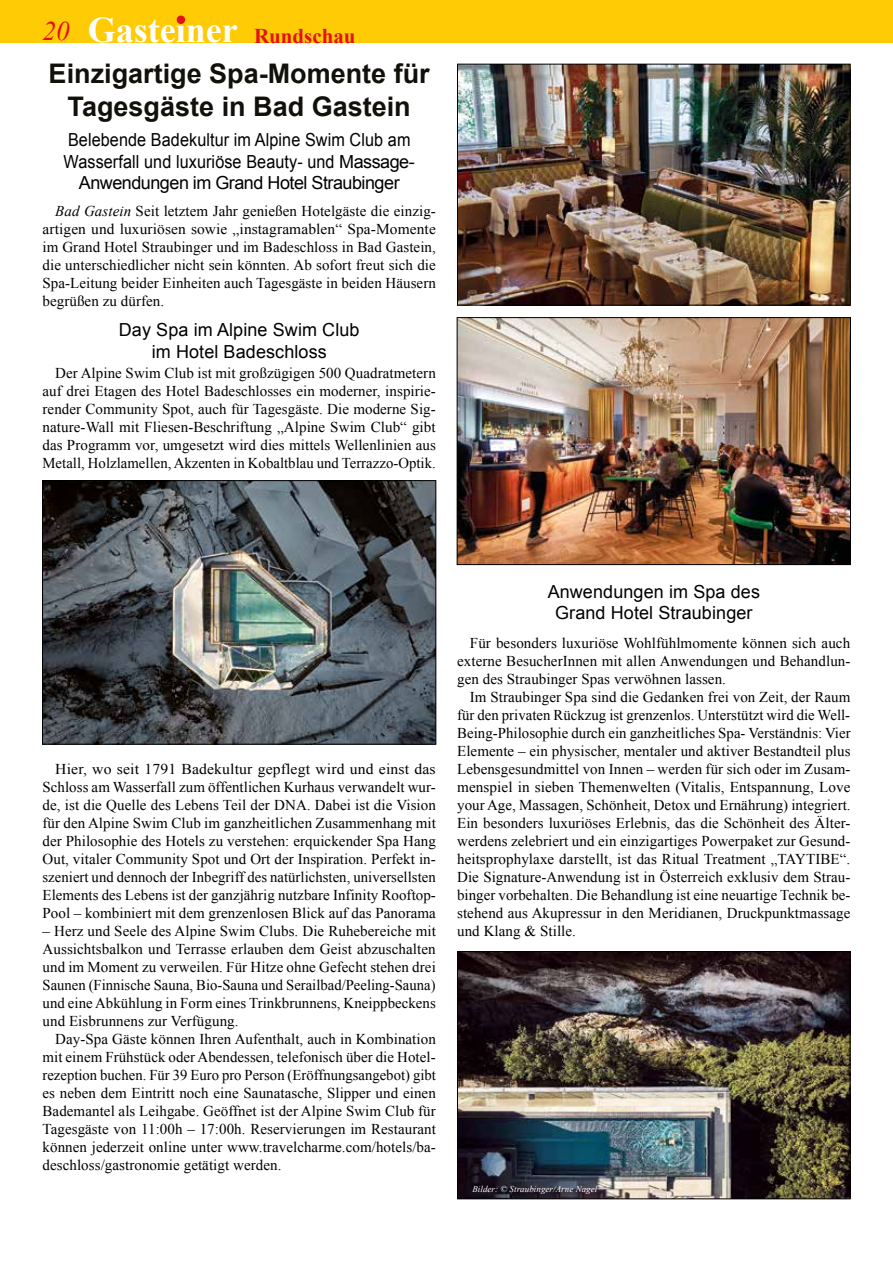
<style>
.page{position:relative;width:893px;height:1263px;background:#fff}
.page>*{position:absolute;margin:0;border:0;box-sizing:border-box;transform-origin:0 0}
.t1{font:700 36px "Times New Roman";color:#fff}
.t2{font:700 27px/32.4px "Arial";color:#12100b;text-align:center}
.t3{font:18px/21.6px "Arial";letter-spacing:.005em;color:#000;text-align:center;scale:.9 1}
.t4{font:18px/21.6px "Arial";letter-spacing:.005em;color:#000;text-align:center}
.t5{font:15px/18px "Times New Roman";letter-spacing:.005em;color:#000;text-align:justify}
.t6{font:15px/18px "Times New Roman";letter-spacing:.005em;color:#000;text-align:justify;scale:1.05 1}
.t7{font:italic 9px "Times New Roman";letter-spacing:.005em;color:#fff}
.s1{font-weight:400;font-style:italic;font-size:27px;color:#e31019}
.s2{font-size:21px;color:#e31019}
.s3{font-style:italic}
</style>
<div class="page">
<div style="left:0;top:0;width:893px;height:43px;background:#fecb04"></div>
<div style="left:177px;top:16px;width:8px;height:8px;background:#e31019;border-radius:50%"></div>
<img style="left:459px;top:66px;width:389px;height:237px">
<div style="left:457px;top:64px;width:393px;height:241px;border:1px solid #000"></div>
<img style="left:459px;top:953px;width:389px;height:244px">
<div style="left:457px;top:951px;width:393px;height:248px;border:1px solid #000"></div>
<img style="left:44px;top:482px;width:390px;height:260px">
<div style="left:42px;top:480px;width:394px;height:264px;border:1px solid #000"></div>
<img style="left:459px;top:319px;width:390px;height:244px">
<div style="left:457px;top:317px;width:394px;height:248px;border:1px solid #000"></div>
<h1 class="t1" style="left:43px;top:5px;width:315px"><span class="s1">20</span> Gasteiner <span class="s2">Rundschau</span></h1>
<h2 class="t2" style="left:49px;top:59px;width:383px">Einzigartige Spa-Momente für<br>Tagesgäste in Bad Gastein</h2>
<p class="t3" style="left:64px;top:129px;width:392px">Belebende Badekultur im Alpine Swim Club am<br>Wasserfall und luxuriöse Beauty- und Massage-<br>Anwendungen im Grand Hotel Straubinger</p>
<p class="t5" style="left:43px;top:202px;width:395px;text-indent:13px"><span class="s3">Bad Gastein</span> Seit letztem Jahr genießen Hotelgäste die einzig&shy;artigen und luxuriösen sowie „instagramablen“ Spa-Momente im Grand Hotel Straubinger und im Badeschloss in Bad Gastein, die unterschiedlicher nicht sein könnten. Ab sofort freut sich die Spa-Leitung beider Einheiten auch Tagesgäste in beiden Häusern begrüßen zu dürfen.</p>
<p class="t4" style="left:119px;top:319px;width:242px">Day Spa im Alpine Swim Club im Hotel Badeschloss</p>
<p class="t5" style="left:43px;top:364px;width:395px;text-indent:13px">Der Alpine Swim Club ist mit großzügigen 500 Quadratmetern auf drei Etagen des Hotel Badeschlosses ein moderner, inspirie&shy;render Community Spot, auch für Tagesgäste. Die moderne Sig&shy;nature-Wall mit Fliesen-Beschriftung „Alpine Swim Club“ gibt das Programm vor, umgesetzt wird dies mittels Wellenlinien aus Metall, Holzlamellen, Akzenten in Kobaltblau und Terrazzo-Optik.</p>
<p class="t6" style="left:43px;top:760px;width:376px;text-indent:13px">Hier, wo seit 1791 Badekultur gepflegt wird und einst das Schloss am Wasserfall zum öffentlichen Kurhaus verwandelt wur&shy;de, ist die Quelle des Lebens Teil der DNA. Dabei ist die Vision für den Alpine Swim Club im ganzheitlichen Zusammenhang mit der Philosophie des Hotels zu verstehen: erquickender Spa Hang Out, vitaler Community Spot und Ort der Inspiration. Perfekt in&shy;szeniert und dennoch der Inbegriff des natürlichsten, universellsten Elements des Lebens ist der ganzjährig nutzbare Infinity Rooftop-Pool – kombiniert mit dem grenzenlosen Blick auf das Panorama</p>
<p class="t5" style="left:43px;top:922px;width:395px">– Herz und Seele des Alpine Swim Clubs. Die Ruhebereiche mit Aussichtsbalkon und Terrasse erlauben dem Geist abzuschalten und im Moment zu verweilen. Für Hitze ohne Gefecht stehen drei Saunen (Finnische Sauna, Bio-Sauna und Serailbad/Peeling-Sauna) und eine Abkühlung in Form eines Trinkbrunnens, Kneippbeckens und Eisbrunnens zur Verfügung.</p>
<p class="t5" style="left:43px;top:1030px;width:395px;text-indent:13px">Day-Spa Gäste können Ihren Aufenthalt, auch in Kombination mit einem Frühstück oder Abendessen, telefonisch über die Hotel&shy;rezeption buchen. Für 39 Euro pro Person (Eröffnungsangebot) gibt es neben dem Eintritt noch eine Saunatasche, Slipper und einen Bademantel als Leihgabe. Geöffnet ist der Alpine Swim Club für Tagesgäste von 11:00h – 17:00h. Reservierungen im Restaurant können jederzeit online unter www.travelcharme.com/hotels/ba&shy;deschloss/gastronomie getätigt werden.</p>
<p class="t4" style="left:548px;top:581px;width:214px">Anwendungen im Spa des<br>Grand Hotel Straubinger</p>
<p class="t5" style="left:457px;top:634px;width:395px;text-indent:13px">Für besonders luxuriöse Wohlfühlmomente können sich auch externe BesucherInnen mit allen Anwendungen und Behandlun&shy;gen des Straubinger Spas verwöhnen lassen.</p>
<p class="t5" style="left:457px;top:688px;width:395px;text-indent:13px">Im Straubinger Spa sind die Gedanken frei von Zeit, der Raum für den privaten Rückzug ist grenzenlos. Unterstützt wird die Well-Being-Philosophie durch ein ganzheitliches Spa- Verständnis: Vier Elemente – ein physischer, mentaler und aktiver Bestandteil plus Lebensgesundmittel von Innen – werden für sich oder im Zusam&shy;menspiel in sieben Themenwelten (Vitalis, Entspannung, Love your Age, Massagen, Schönheit, Detox und Ernährung) integriert.<br>Ein besonders luxuriöses Erlebnis, das die Schönheit des Älter&shy;werdens zelebriert und ein einzigartiges Powerpaket zur Gesund&shy;heitsprophylaxe darstellt, ist das Ritual Treatment „TAYTIBE“.<br>Die Signature-Anwendung ist in Österreich exklusiv dem Strau&shy;binger vorbehalten. Die Behandlung ist eine neuartige Technik be&shy;stehend aus Akupressur in den Meridianen, Druckpunktmassage und Klang &amp; Stille.</p>
<p class="t7" style="left:472px;top:1183px;width:126px">Bilder: © Straubinger/Arne Nagel</p>
</div>
